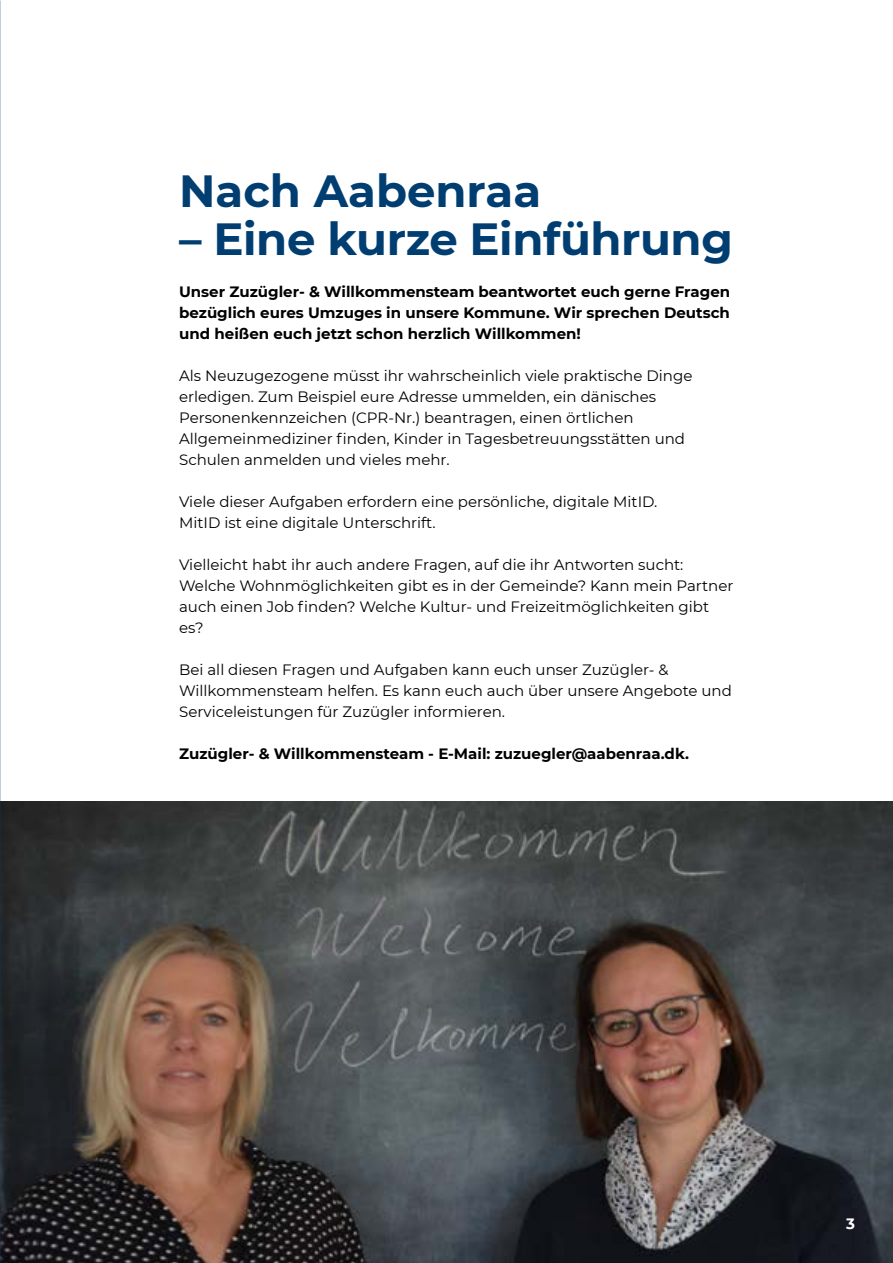
<style>
.page{position:relative;width:893px;height:1263px;background:#fff}
.page>*{position:absolute;margin:0;border:0;box-sizing:border-box;transform-origin:0 0}
.H1_overskrift{font:700 45px "Montserrat";letter-spacing:-.01em;color:#003e71}
.p_Brødtekst{font:15px/21px "Montserrat";color:#000}
.H2_Underrubrik{font:700 15px/21px "Montserrat";color:#000;text-align:justify}
.p_Brødtekst-2{font:700 15px "Montserrat";color:#000}
.t1{font:700 15px "Montserrat";color:#fff}
</style>
<div class="page">
<img style="left:0;top:801px;width:893px;height:462px">
<h1 class="H1_overskrift" style="left:179px;top:159px;width:364px">Nach Aabenraa</h1>
<h1 class="H1_overskrift" style="left:179px;top:207px;width:555px">– Eine kurze Einführung</h1>
<h2 class="H2_Underrubrik" style="left:179px;top:281px;width:553px">Unser Zuzügler- &amp; Willkommensteam beantwortet euch gerne Fragen bezüglich eures Umzuges in unsere Kommune. Wir sprechen Deutsch und heißen euch jetzt schon herzlich Willkommen!</h2>
<p class="p_Brødtekst" style="left:179px;top:365px;width:515px">Als Neuzugezogene müsst ihr wahrscheinlich viele praktische Dinge erledigen. Zum Beispiel eure Adresse ummelden, ein dänisches Personenkennzeichen (CPR-Nr.) beantragen, einen örtlichen Allgemeinmediziner finden, Kinder in Tagesbetreuungsstätten und Schulen anmelden und vieles mehr.</p>
<p class="p_Brødtekst" style="left:179px;top:491px;width:480px">Viele dieser Aufgaben erfordern eine persönliche, digitale MitID.<br>MitID ist eine digitale Unterschrift.</p>
<p class="p_Brødtekst" style="left:179px;top:554px;width:556px">Vielleicht habt ihr auch andere Fragen, auf die ihr Antworten sucht:<br>Welche Wohnmöglichkeiten gibt es in der Gemeinde? Kann mein Partner auch einen Job finden? Welche Kultur- und Freizeitmöglichkeiten gibt es?</p>
<p class="p_Brødtekst" style="left:179px;top:659px;width:554px">Bei all diesen Fragen und Aufgaben kann euch unser Zuzügler- &amp;<br>Willkommensteam helfen. Es kann euch auch über unsere Angebote und<br>Serviceleistungen für Zuzügler informieren.</p>
<p class="p_Brødtekst-2" style="left:179px;top:743px;width:511px">Zuzügler- &amp; Willkommensteam - E-Mail: zuzuegler@aabenraa.dk.</p>
<p class="t1" style="left:846px;top:1212px;width:10px">3</p>
</div>
